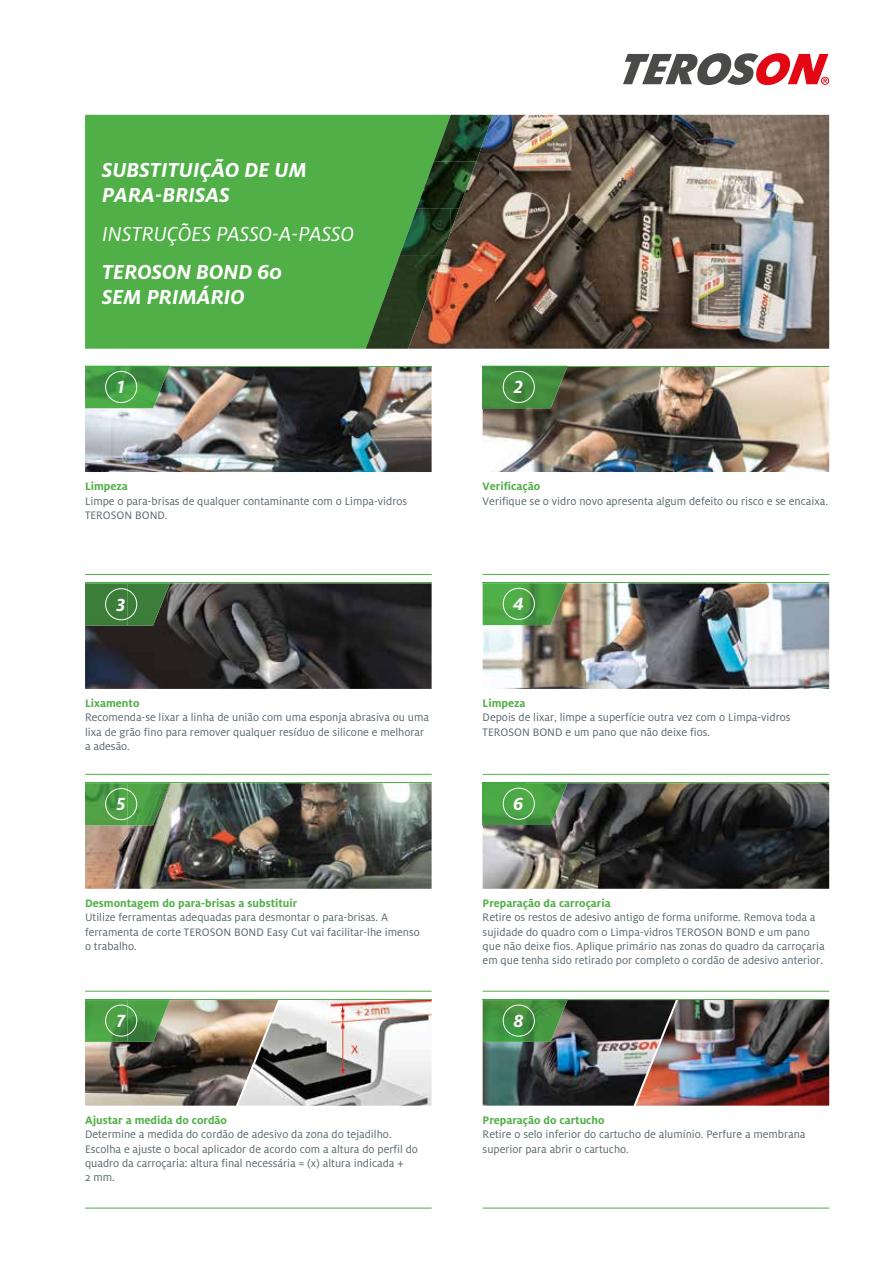
<style>
.page{position:relative;width:893px;height:1263px;background:#fff}
.page>*{position:absolute;margin:0;border:0;box-sizing:border-box;transform-origin:0 0}
.t1{font:italic 700 22.5px/25.5px "Henkel Milo";color:#fff}
.t2{font:italic 22.5px "Henkel Milo";color:#fff}
.t3{font:italic 700 19.5px "Henkel Milo";color:#fff}
.t4{font:12px/14.4px "Henkel Milo";color:#58666d}
.t5{font:700 12px "Henkel Milo";color:#50af47}
</style>
<div class="page">
<svg style="left:623px;top:53px;width:206px;height:32px"></svg>
<img style="left:493px;top:115px;width:336px;height:234px">
<svg style="left:85px;top:115px;width:408px;height:234px;background:#55a545"></svg>
<img style="left:434px;top:115px;width:59px;height:47px">
<img style="left:417px;top:161px;width:59px;height:47px">
<img style="left:400px;top:208px;width:51px;height:47px">
<img style="left:451px;top:208px;width:8px;height:24px">
<img style="left:383px;top:255px;width:59px;height:47px">
<img style="left:366px;top:302px;width:59px;height:47px">
<img style="left:85px;top:783px;width:347px;height:106px">
<hr style="left:85px;top:782px;width:347px;height:1px;background:#50af47">
<img style="left:85px;top:784px;width:85px;height:41px">
<hr style="left:85px;top:783px;width:85px;height:1px;background:#31aa45">
<div style="left:105px;top:788px;width:32px;height:32px;border:1px solid #fff;border-radius:50%"></div>
<hr style="left:85px;top:991px;width:347px;height:1px;background:#50af47">
<img style="left:483px;top:783px;width:346px;height:106px">
<hr style="left:483px;top:782px;width:346px;height:1px;background:#50af47">
<img style="left:483px;top:783px;width:84px;height:42px">
<hr style="left:483px;top:782px;width:85px;height:1px;background:#31aa45">
<div style="left:503px;top:788px;width:32px;height:32px;border:1px solid #fff;border-radius:50%"></div>
<hr style="left:483px;top:991px;width:346px;height:1px;background:#50af47">
<img style="left:85px;top:584px;width:347px;height:105px">
<hr style="left:85px;top:583px;width:347px;height:1px;background:#50af47">
<img style="left:85px;top:584px;width:85px;height:41px">
<hr style="left:85px;top:583px;width:85px;height:1px;background:#31aa45">
<div style="left:105px;top:588px;width:32px;height:32px;border:1px solid #fff;border-radius:50%"></div>
<hr style="left:85px;top:774px;width:347px;height:1px;background:#50af47">
<img style="left:483px;top:584px;width:346px;height:105px">
<hr style="left:483px;top:583px;width:346px;height:1px;background:#50af47">
<img style="left:483px;top:584px;width:84px;height:41px">
<hr style="left:483px;top:583px;width:85px;height:1px;background:#31aa45">
<div style="left:503px;top:588px;width:32px;height:32px;border:1px solid #fff;border-radius:50%"></div>
<hr style="left:483px;top:774px;width:346px;height:1px;background:#50af47">
<img style="left:85px;top:367px;width:347px;height:105px">
<hr style="left:85px;top:366px;width:347px;height:1px;background:#50af47">
<img style="left:85px;top:367px;width:85px;height:41px">
<hr style="left:85px;top:366px;width:85px;height:1px;background:#31aa45">
<div style="left:105px;top:371px;width:32px;height:32px;border:1px solid #fff;border-radius:50%"></div>
<hr style="left:85px;top:574px;width:347px;height:1px;background:#50af47">
<img style="left:483px;top:367px;width:346px;height:105px">
<hr style="left:483px;top:366px;width:346px;height:1px;background:#50af47">
<img style="left:483px;top:367px;width:84px;height:41px">
<hr style="left:483px;top:366px;width:85px;height:1px;background:#31aa45">
<div style="left:503px;top:371px;width:32px;height:32px;border:1px solid #fff;border-radius:50%"></div>
<hr style="left:483px;top:574px;width:346px;height:1px;background:#50af47">
<img style="left:85px;top:1000px;width:153px;height:106px">
<img style="left:238px;top:1000px;width:194px;height:106px">
<hr style="left:85px;top:999px;width:347px;height:1px;background:#50af47">
<img style="left:85px;top:1000px;width:85px;height:42px">
<svg style="left:85px;top:999px;width:85px;height:1px"></svg>
<div style="left:105px;top:1005px;width:32px;height:31px;border:1px solid #fff;border-radius:50%"></div>
<hr style="left:85px;top:1208px;width:347px;height:1px;background:#50af47">
<img style="left:483px;top:1000px;width:153px;height:106px">
<img style="left:636px;top:1000px;width:193px;height:106px">
<hr style="left:483px;top:999px;width:346px;height:1px;background:#50af47">
<img style="left:483px;top:1000px;width:84px;height:42px">
<hr style="left:483px;top:999px;width:85px;height:1px;background:#31aa45">
<div style="left:503px;top:1005px;width:32px;height:31px;border:1px solid #fff;border-radius:50%"></div>
<hr style="left:483px;top:1208px;width:346px;height:1px;background:#50af47">
<h1 class="t1" style="left:102px;top:157px;width:206px">SUBSTITUIÇÃO DE UM<br>PARA-BRISAS</h1>
<h1 class="t2" style="left:102px;top:221px;width:254px">INSTRUÇÕES PASSO-A-PASSO</h1>
<h1 class="t1" style="left:102px;top:259px;width:182px">TEROSON BOND 60<br>SEM PRIMÁRIO</h1>
<h2 class="t3" style="left:117px;top:376px;width:8px">1</h2>
<h2 class="t3" style="left:514px;top:376px;width:11px">2</h2>
<p class="t5" style="left:85px;top:479px;width:44px">Limpeza</p>
<p class="t4" style="left:85px;top:494px;width:324px">Limpe o para-brisas de qualquer contaminante com o Limpa-vidros<br>TEROSON BOND.</p>
<p class="t5" style="left:483px;top:479px;width:59px">Verificação</p>
<p class="t4" style="left:483px;top:494px;width:347px">Verifique se o vidro novo apresenta algum defeito ou risco e se encaixa.</p>
<h2 class="t3" style="left:117px;top:593px;width:10px">3</h2>
<h2 class="t3" style="left:513px;top:593px;width:12px">4</h2>
<p class="t5" style="left:85px;top:696px;width:56px">Lixamento</p>
<p class="t4" style="left:85px;top:710px;width:346px">Recomenda-se lixar a linha de união com uma esponja abrasiva ou uma lixa de grão fino para remover qualquer resíduo de silicone e melhorar a adesão.</p>
<p class="t5" style="left:483px;top:696px;width:44px">Limpeza</p>
<p class="t4" style="left:483px;top:710px;width:309px">Depois de lixar, limpe a superfície outra vez com o Limpa-vidros<br>TEROSON BOND e um pano que não deixe fios.</p>
<h2 class="t3" style="left:116px;top:793px;width:10px">5</h2>
<h2 class="t3" style="left:513px;top:793px;width:12px">6</h2>
<p class="t5" style="left:85px;top:896px;width:214px">Desmontagem do para-brisas a substituir</p>
<p class="t4" style="left:85px;top:910px;width:336px">Utilize ferramentas adequadas para desmontar o para-brisas. A ferramenta de corte TEROSON BOND Easy Cut vai facilitar-lhe imenso o trabalho.</p>
<p class="t5" style="left:483px;top:896px;width:130px">Preparação da carroçaria</p>
<p class="t4" style="left:483px;top:910px;width:344px">Retire os restos de adesivo antigo de forma uniforme. Remova toda a sujidade do quadro com o Limpa-vidros TEROSON BOND e um pano que não deixe fios. Aplique primário nas zonas do quadro da carroçaria em que tenha sido retirado por completo o cordão de adesivo anterior.</p>
<h2 class="t3" style="left:116px;top:1010px;width:10px">7</h2>
<h2 class="t3" style="left:513px;top:1010px;width:12px">8</h2>
<p class="t5" style="left:85px;top:1113px;width:143px">Ajustar a medida do cordão</p>
<p class="t4" style="left:85px;top:1127px;width:334px">Determine a medida do cordão de adesivo da zona do tejadilho.<br>Escolha e ajuste o bocal aplicador de acordo com a altura do perfil do quadro da carroçaria: altura final necessária = (x) altura indicada +<br>2 mm.</p>
<p class="t5" style="left:483px;top:1113px;width:123px">Preparação do cartucho</p>
<p class="t4" style="left:483px;top:1127px;width:324px">Retire o selo inferior do cartucho de alumínio. Perfure a membrana superior para abrir o cartucho.</p>
</div>
